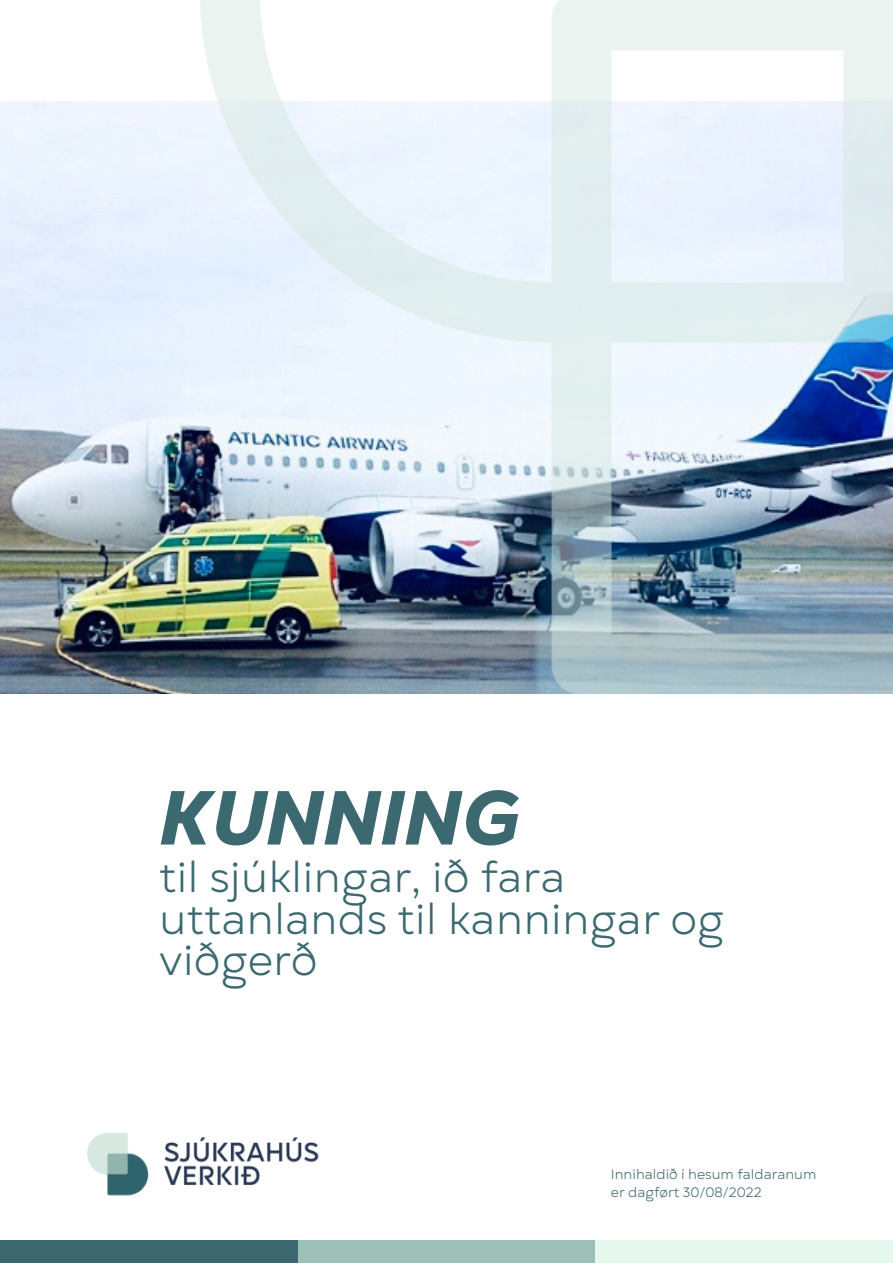
<style>
.page{position:relative;width:893px;height:1264px;background:#fff}
.page>*{position:absolute;margin:0;border:0;box-sizing:border-box;transform-origin:0 0}
.t1{font:italic 800 76.35px "Gogh";color:#3c6970}
.t2{font:42.45px/41.4px "Gogh";color:#3c6970}
.t3{font:13.65px/18.1px "Gogh";color:#3c6970}
</style>
<div class="page">
<img style="left:0;top:102px;width:200px;height:591px">
<img style="left:200px;top:0;width:692px;height:693px">
<img style="left:87px;top:1133px;width:232px;height:63px">
<div style="left:0;top:1240px;width:298px;height:22px;background:#3c6970"></div>
<div style="left:298px;top:1240px;width:297px;height:22px;background:#9cbfb7"></div>
<div style="left:594px;top:1240px;width:298px;height:22px;background:#e4f8ee"></div>
<h1 class="t1" style="left:159px;top:765px;width:361px">KUNNING</h1>
<p class="t2" style="left:159px;top:857px;width:566px">til sjúklingar, ið fara uttanlands til kanningar og viðgerð</p>
<p class="t3" style="left:611px;top:1165px;width:207px">Innihaldið í hesum faldaranum er dagført 30/08/2022</p>
</div>
